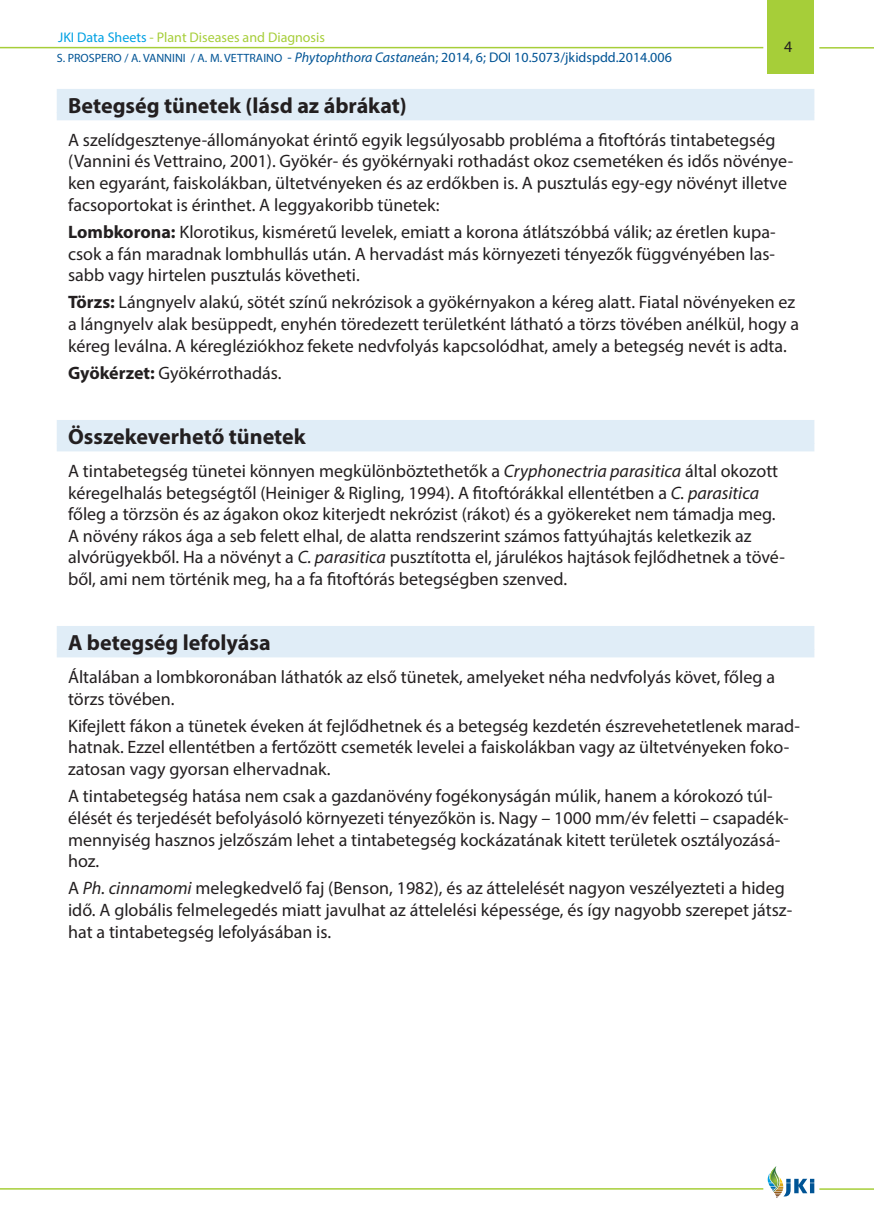
<style>
.page{position:relative;width:874px;height:1225px;background:#fff}
.page>*{position:absolute;margin:0;border:0;box-sizing:border-box;transform-origin:0 0}
.t1{font:700 22px "Myriad Pro";color:#231f20}
.t2{font:18px/21.6px "Myriad Pro";color:#231f20}
.t3{font:16px "Myriad Pro";color:#231f20}
.t4{font:14px "Myriad Pro";color:#005495}
.t5{font:14px "Myriad Pro";color:#a6ce39}
.s1{color:#00a1e3}
.s2{font-size:12px}
.s3{font-style:italic}
.s4{font-weight:700}
</style>
<div class="page">
<div style="left:767px;top:0;width:47px;height:74px;background:#a6ce39"></div>
<svg style="left:767px;top:1166px;width:46px;height:32px"></svg>
<hr style="left:0;top:47px;width:763px;height:1px;background:#a6ce39">
<hr style="left:819px;top:47px;width:54px;height:2px;background:#a6ce39">
<hr style="left:0;top:1188px;width:763px;height:1px;background:#a6ce39">
<hr style="left:819px;top:1188px;width:54px;height:1px;background:#a6ce39">
<div style="left:57px;top:89px;width:757px;height:24px;background:#e0edf7"></div>
<div style="left:57px;top:112px;width:757px;height:8px;background:#e0edf7"></div>
<div style="left:57px;top:420px;width:757px;height:24px;background:#e0edf7"></div>
<div style="left:57px;top:443px;width:757px;height:8px;background:#e0edf7"></div>
<div style="left:57px;top:626px;width:757px;height:24px;background:#e0edf7"></div>
<div style="left:57px;top:649px;width:757px;height:8px;background:#e0edf7"></div>
<p class="t5" style="left:58px;top:29px;width:268px"><span class="s1">JKI Data Sheets</span> - Plant Diseases and Diagnosis</p>
<p class="t4" style="left:57px;top:49px;width:616px"><span class="s2">S. PROSPERO / A. VANNINI / A. M. VETTRAINO</span> - <span class="s3">Phytophthora Castane</span>án; 2014, 6; DOI 10.5073/jkidspdd.2014.006</p>
<p class="t3" style="left:783px;top:37px;width:10px">4</p>
<p class="t1" style="left:68px;top:91px;width:340px">Betegség tünetek (lásd az ábrákat)</p>
<p class="t2" style="left:68px;top:129px;width:726px">A szelídgesztenye-állományokat érintő egyik legsúlyosabb probléma a fitoftórás tintabetegség (Vannini és Vettraino, 2001). Gyökér- és gyökérnyaki rothadást okoz csemetéken és idős növénye&shy;ken egyaránt, faiskolákban, ültetvényeken és az erdőkben is. A pusztulás egy-egy növényt illetve facsoportokat is érinthet. A leggyakoribb tünetek:</p>
<p class="t2" style="left:68px;top:221px;width:708px;text-align:justify"><span class="s4">Lombkorona:</span> Klorotikus, kisméretű levelek, emiatt a korona átlátszóbbá válik; az éretlen kupa&shy;csok a fán maradnak lombhullás után. A hervadást más környezeti tényezők függvényében las&shy;sabb vagy hirtelen pusztulás követheti.</p>
<p class="t2" style="left:68px;top:291px;width:732px"><span class="s4">Törzs:</span> Lángnyelv alakú, sötét színű nekrózisok a gyökérnyakon a kéreg alatt. Fiatal növényeken ez a lángnyelv alak besüppedt, enyhén töredezett területként látható a törzs tövében anélkül, hogy a kéreg leválna. A kéregléziókhoz fekete nedvfolyás kapcsolódhat, amely a betegség nevét is adta.</p>
<p class="t2" style="left:68px;top:362px;width:215px"><span class="s4">Gyökérzet:</span> Gyökérrothadás.</p>
<p class="t1" style="left:68px;top:422px;width:239px">Összekeverhető tünetek</p>
<p class="t2" style="left:68px;top:460px;width:718px">A tintabetegség tünetei könnyen megkülönböztethetők a <span class="s3">Cryphonectria parasitica</span> által okozott kéregelhalás betegségtől (Heiniger &amp; Rigling, 1994). A fitoftórákkal ellentétben a <span class="s3">C. parasitica </span>főleg a törzsön és az ágakon okoz kiterjedt nekrózist (rákot) és a gyökereket nem támadja meg.<br>A növény rákos ága a seb felett elhal, de alatta rendszerint számos fattyúhajtás keletkezik az alvórügyekből. Ha a növényt a <span class="s3">C. parasitica</span> pusztította el, járulékos hajtások fejlődhetnek a tövé&shy;ből, ami nem történik meg, ha a fa fitoftórás betegségben szenved.</p>
<p class="t1" style="left:68px;top:628px;width:204px">A betegség lefolyása</p>
<p class="t2" style="left:68px;top:666px;width:708px">Általában a lombkoronában láthatók az első tünetek, amelyeket néha nedvfolyás követ, főleg a törzs tövében.</p>
<p class="t2" style="left:68px;top:714px;width:733px">Kifejlett fákon a tünetek éveken át fejlődhetnek és a betegség kezdetén észrevehetetlenek marad&shy;hatnak. Ezzel ellentétben a fertőzött csemeték levelei a faiskolákban vagy az ültetvényeken foko&shy;zatosan vagy gyorsan elhervadnak.</p>
<p class="t2" style="left:68px;top:785px;width:721px">A tintabetegség hatása nem csak a gazdanövény fogékonyságán múlik, hanem a kórokozó túl&shy;élését és terjedését befolyásoló környezeti tényezőkön is. Nagy – 1000 mm/év feletti – csapadék&shy;mennyiség hasznos jelzőszám lehet a tintabetegség kockázatának kitett területek osztályozásá&shy;hoz.</p>
<p class="t2" style="left:68px;top:877px;width:725px">A <span class="s3">Ph. cinnamomi</span> melegkedvelő faj (Benson, 1982), és az áttelelését nagyon veszélyezteti a hideg idő. A globális felmelegedés miatt javulhat az áttelelési képessége, és így nagyobb szerepet játsz&shy;hat a tintabetegség lefolyásában is.</p>
</div>
